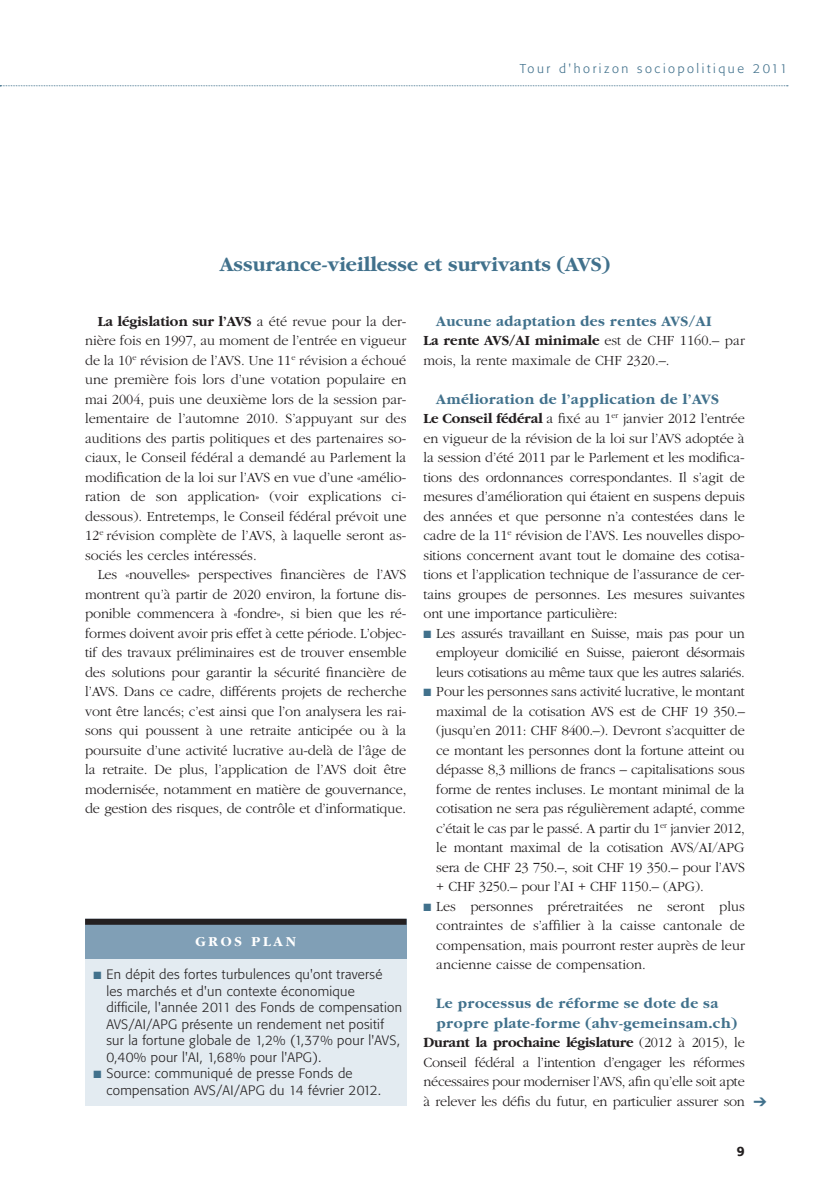
<style>
.page{position:relative;width:830px;height:1191px;background:#fff}
.page>*{position:absolute;margin:0;border:0;box-sizing:border-box;transform-origin:0 0}
.Head3_Lead_SR{font:700 21px "Garamond LT";color:#41718c}
.Zwischentiteli_gross{font:700 15px/19.5px "Garamond LT";letter-spacing:.025em;color:#41718c}
.Lauftext_mEinz{font:300 14.55px/19.5px "Garamond LT";letter-spacing:-.01em;color:#231f20;text-align:justify}
.Lauftext_oEinz_Texta{font:300 14.55px/19.5px "Garamond LT";letter-spacing:-.01em;color:#231f20;text-align:justify}
.Lauftext_mEinz_Texta{font:300 14.55px/19.5px "Garamond LT";color:#231f20;text-align:justify}
.Blickpunkt1_Oberzeil{font:700 14.25px "Garamond LT";letter-spacing:.2em;color:#fff}
.t1{font:300 13.5px/16.5px "Formata BQ";letter-spacing:.02em;color:#231f20}
.t2{font:500 13.5px "Formata BQ";color:#231f20}
.t3{font:300 12.75px "Formata BQ";letter-spacing:.2em;color:#41718c}
.s1{font-weight:700}
.s2{color:#41718c}
</style>
<div class="page">
<svg style="left:0;top:85px;width:787px;height:1px"></svg>
<div style="left:85px;top:918px;width:321px;height:188px;background:#e3ebf1"></div>
<div style="left:85px;top:918px;width:321px;height:40px;background:#809fb6"></div>
<div style="left:85px;top:918px;width:321px;height:6px;background:#231f20"></div>
<p class="t3" style="left:519px;top:61px;width:269px">Tour d'horizon sociopolitique 2011</p>
<p class="Head3_Lead_SR" style="left:219px;top:253px;width:392px">Assurance-vieillesse et survivants (AVS)</p>
<p class="Lauftext_mEinz_Texta" style="left:85px;top:311px;width:323px;text-indent:13px"><span class="s1">La législation sur l’AVS</span> a été revue pour la der&shy;nière fois en 1997, au moment de l’entrée en vigueur de la 10<sup>e</sup> révision de l’AVS. Une 11<sup>e</sup> révision a échoué une première fois lors d’une votation populaire en mai 2004, puis une deuxième lors de la session par&shy;lementaire de l’automne 2010. S’appuyant sur des auditions des partis politiques et des partenaires so&shy;ciaux, le Conseil fédéral a demandé au Parlement la modification de la loi sur l’AVS en vue d’une «amélio&shy;ration de son application» (voir explications ci&shy;dessous). Entretemps, le Conseil fédéral prévoit une 12<sup>e</sup> révision complète de l’AVS, à laquelle seront as&shy;sociés les cercles intéressés.</p>
<p class="Lauftext_mEinz" style="left:85px;top:565px;width:323px;text-indent:13px">Les «nouvelles» perspectives financières de l’AVS montrent qu’à partir de 2020 environ, la fortune dis&shy;ponible commencera à «fondre», si bien que les ré&shy;formes doivent avoir pris effet à cette période. L’objec&shy;tif des travaux préliminaires est de trouver ensemble des solutions pour garantir la sécurité financière de l’AVS. Dans ce cadre, différents projets de recherche vont être lancés; c’est ainsi que l’on analysera les rai&shy;sons qui poussent à une retraite anticipée ou à la poursuite d’une activité lucrative au-delà de l’âge de la retraite. De plus, l’application de l’AVS doit être modernisée, notamment en matière de gouvernance, de gestion des risques, de contrôle et d’informatique.</p>
<p class="Blickpunkt1_Oberzeil" style="left:195px;top:934px;width:102px">GROS PLAN</p>
<p class="t1" style="left:106px;top:966px;width:297px;text-indent:-13px"><span class="s2">■</span> En dépit des fortes turbulences qu'ont traversé<br>les marchés et d'un contexte économique difficile, l'année 2011 des Fonds de compensation AVS/AI/APG présente un rendement net positif sur la fortune globale de 1,2% (1,37% pour l'AVS, 0,40% pour l'AI, 1,68% pour l'APG).</p>
<p class="t1" style="left:106px;top:1065px;width:276px;text-indent:-13px"><span class="s2">■</span> Source: communiqué de presse Fonds de compensation AVS/AI/APG du 14 février 2012.</p>
<p class="Zwischentiteli_gross" style="left:436px;top:311px;width:276px">Aucune adaptation des rentes AVS/AI</p>
<p class="Lauftext_oEinz_Texta" style="left:423px;top:331px;width:323px"><span class="s1">La rente AVS/AI minimale</span> est de CHF 1160.– par mois, la rente maximale de CHF 2320.–.</p>
<p class="Zwischentiteli_gross" style="left:436px;top:389px;width:284px">Amélioration de l’application de l’AVS</p>
<p class="Lauftext_oEinz_Texta" style="left:423px;top:409px;width:323px"><span class="s1">Le Conseil fédéral</span> a fixé au 1<sup>er</sup> janvier 2012 l’entrée en vigueur de la révision de la loi sur l’AVS adoptée à la session d’été 2011 par le Parlement et les modifica&shy;tions des ordonnances correspondantes. Il s’agit de mesures d’amélioration qui étaient en suspens depuis des années et que personne n’a contestées dans le cadre de la 11<sup>e</sup> révision de l’AVS. Les nouvelles dispo&shy;sitions concernent avant tout le domaine des cotisa&shy;tions et l’application technique de l’assurance de cer&shy;tains groupes de personnes. Les mesures suivantes ont une importance particulière:</p>
<p class="Lauftext_mEinz" style="left:436px;top:623px;width:310px;text-indent:-13px"><span class="s2">■</span> Les assurés travaillant en Suisse, mais pas pour un employeur domicilié en Suisse, paieront désormais leurs cotisations au même taux que les autres salariés.</p>
<p class="Lauftext_mEinz" style="left:436px;top:682px;width:310px;text-indent:-13px"><span class="s2">■</span> Pour les personnes sans activité lucrative, le montant maximal de la cotisation AVS est de CHF 19 350.– (jusqu’en 2011: CHF 8400.–). Devront s’acquitter de ce montant les personnes dont la fortune atteint ou dépasse 8,3 millions de francs – capitalisations sous forme de rentes incluses. Le montant minimal de la cotisation ne sera pas régulièrement adapté, comme c’était le cas par le passé. A partir du 1<sup>er</sup> janvier 2012, le montant maximal de la cotisation AVS/AI/APG sera de CHF 23 750.–, soit CHF 19 350.– pour l’AVS + CHF 3250.– pour l’AI + CHF 1150.– (APG).</p>
<p class="Lauftext_mEinz" style="left:436px;top:896px;width:310px;text-indent:-13px"><span class="s2">■</span> Les personnes préretraitées ne seront plus contraintes de s’affilier à la caisse cantonale de compensation, mais pourront rester auprès de leur ancienne caisse de compensation.</p>
<p class="Zwischentiteli_gross" style="left:436px;top:994px;width:302px">Le processus de réforme se dote de sa propre plate-forme (ahv-gemeinsam.ch)</p>
<p class="Lauftext_oEinz_Texta" style="left:423px;top:1033px;width:323px"><span class="s1">Durant la prochaine législature</span> (2012 à 2015), le Conseil fédéral a l’intention d’engager les réformes nécessaires pour moderniser l’AVS, afin qu’elle soit apte à relever les défis du futur, en particulier assurer son</p>
<p class="t2" style="left:736px;top:1142px;width:9px">9</p>
</div>
